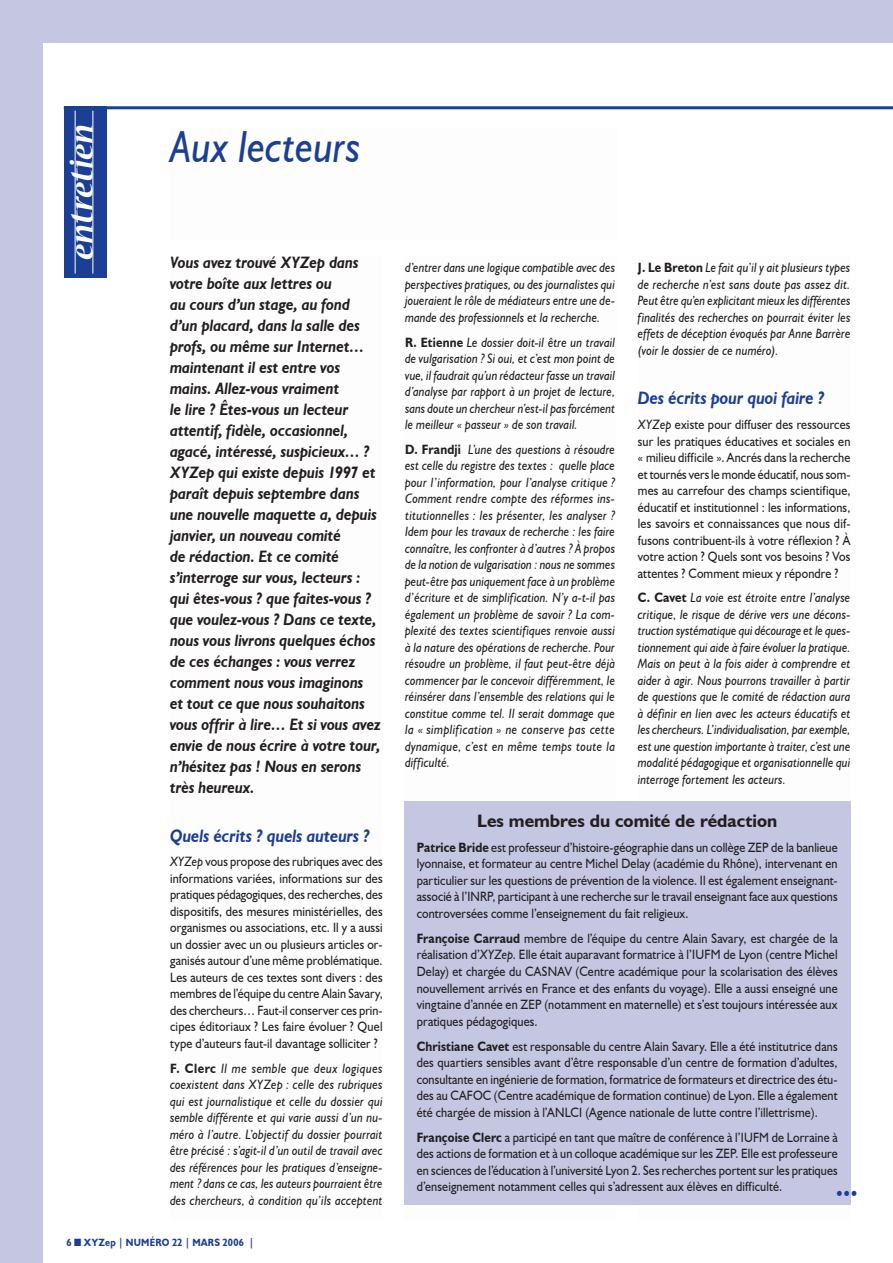
<style>
.page{position:relative;width:893px;height:1263px;background:#fff}
.page>*{position:absolute;margin:0;border:0;box-sizing:border-box;transform-origin:0 0}
.t1{font:italic 45px "Humanist 521 BT";color:#1b3f94;scale:.9 1}
.t2{font:italic 700 36px "Nueva Std";color:#fff}
.t3{font:700 30px "Humanist 521 BT";color:#1b3f94;scale:.9 1}
.t4{font:italic 700 18px "Humanist 521 BT";color:#1b3f94;scale:.9 1}
.t5{font:700 18px "Humanist 521 BT";color:#231f20}
.t6{font:italic 700 16.5px/21px "Humanist 521 BT";letter-spacing:.005em;color:#231f20;scale:.9 1}
.t7{font:13.5px/16.5px "Humanist 521 BT";letter-spacing:.01em;color:#231f20;text-align:justify;scale:.9 1}
.t8{font:italic 13.5px/16.5px "Humanist 521 BT";letter-spacing:.005em;color:#231f20;text-align:justify;scale:.9 1}
.t9{font:italic 13.5px/16.5px "Humanist 521 BT";letter-spacing:.005em;color:#231f20;text-align:justify;scale:.91 1}
.t10{font:700 10.5px "Humanist 521 BT";letter-spacing:.025em;color:#1b3f94;scale:.9 1}
.s1{font-style:italic}
.s2{font-weight:700;font-style:normal}
.s3{font-weight:700}
</style>
<div class="page">
<div style="left:0;top:0;width:893px;height:43px;background:#c5c6e1"></div>
<div style="left:0;top:0;width:43px;height:1263px;background:#c5c6e1"></div>
<div style="left:64px;top:106px;width:42px;height:172px;background:#1b3f94"></div>
<hr style="left:75px;top:111px;width:1px;height:163px;background:#fff">
<hr style="left:93px;top:111px;width:1px;height:163px;background:#fff">
<hr style="left:64px;top:106px;width:829px;height:3px;background:#1b3f94">
<div style="left:404px;top:800px;width:446px;height:404px;background:#c5c6e1"></div>
<h2 class="t2" style="left:65px;top:260px;width:137px;rotate:-90deg">entretien</h2>
<h1 class="t1" style="left:170px;top:119px;width:213px">Aux lecteurs</h1>
<p class="t6" style="left:170px;top:251px;width:236px">Vous avez trouvé XYZep dans votre boîte aux lettres ou<br>au cours d’un stage, au fond d’un placard, dans la salle des profs, ou même sur Internet… maintenant il est entre vos mains. Allez-vous vraiment<br>le lire ? Êtes-vous un lecteur attentif, fidèle, occasionnel, agacé, intéressé, suspicieux… ?<br>XYZep qui existe depuis 1997 et paraît depuis septembre dans une nouvelle maquette a, depuis janvier, un nouveau comité<br>de rédaction. Et ce comité s’interroge sur vous, lecteurs : qui êtes-vous ? que faites-vous ? que voulez-vous ? Dans ce texte, nous vous livrons quelques échos de ces échanges : vous verrez comment nous vous imaginons<br>et tout ce que nous souhaitons vous offrir à lire… Et si vous avez envie de nous écrire à votre tour, n’hésitez pas ! Nous en serons très heureux.</p>
<h3 class="t4" style="left:170px;top:824px;width:224px">Quels écrits ? quels auteurs ?</h3>
<p class="t7" style="left:170px;top:853px;width:238px"><span class="s1">XYZep</span> vous propose des rubriques avec des informations variées, informations sur des pratiques pédagogiques, des recherches, des dispositifs, des mesures ministérielles, des organismes ou associations, etc. Il y a aussi un dossier avec un ou plusieurs articles or&shy;ganisés autour d’une même problématique.<br>Les auteurs de ces textes sont divers : des membres de l’équipe du centre Alain Savary, des chercheurs… Faut-il conserver ces prin&shy;cipes éditoriaux ? Les faire évoluer ? Quel type d’auteurs faut-il davantage solliciter ?</p>
<p class="t9" style="left:170px;top:1059px;width:235px"><span class="s2">F. Clerc</span> Il me semble que deux logiques coexistent dans XYZep : celle des rubriques qui est journalistique et celle du dossier qui semble différente et qui varie aussi d’un nu&shy;méro à l’autre. L’objectif du dossier pourrait être précisé : s’agit-il d’un outil de travail avec des références pour les pratiques d’enseigne&shy;ment ? dans ce cas, les auteurs pourraient être des chercheurs, à condition qu’ils acceptent</p>
<p class="t10" style="left:66px;top:1236px;width:210px">6 ■ XYZep | NUMÉRO 22 | MARS 2006 |</p>
<p class="t8" style="left:405px;top:259px;width:235px">d’entrer dans une logique compatible avec des perspectives pratiques, ou des journalistes qui joueraient le rôle de médiateurs entre une de&shy;mande des professionnels et la recherche.</p>
<p class="t8" style="left:405px;top:333px;width:235px"><span class="s2">R. Etienne</span> Le dossier doit-il être un travail de vulgarisation ? Si oui, et c’est mon point de vue, il faudrait qu’un rédacteur fasse un travail d’analyse par rapport à un projet de lecture, sans doute un chercheur n’est-il pas forcément le meilleur « passeur » de son travail.</p>
<p class="t8" style="left:405px;top:441px;width:235px"><span class="s2">D. Frandji</span> L’une des questions à résoudre est celle du registre des textes : quelle place pour l’information, pour l’analyse critique ?<br>Comment rendre compte des réformes ins&shy;titutionnelles : les présenter, les analyser ?<br>Idem pour les travaux de recherche : les faire connaître, les confronter à d’autres ? À propos de la notion de vulgarisation : nous ne sommes peut-être pas uniquement face à un problème d’écriture et de simplification. N’y a-t-il pas également un problème de savoir ? La com&shy;plexité des textes scientifiques renvoie aussi à la nature des opérations de recherche. Pour résoudre un problème, il faut peut-être déjà commencer par le concevoir différemment, le réinsérer dans l’ensemble des relations qui le constitue comme tel. Il serait dommage que la « simplification » ne conserve pas cette dynamique, c’est en même temps toute la difficulté.</p>
<p class="t8" style="left:638px;top:259px;width:238px"><span class="s2">J. Le Breton</span> Le fait qu’il y ait plusieurs types de recherche n’est sans doute pas assez dit.<br>Peut être qu’en explicitant mieux les différentes finalités des recherches on pourrait éviter les effets de déception évoqués par Anne Barrère (voir le dossier de ce numéro).</p>
<h3 class="t4" style="left:638px;top:387px;width:209px">Des écrits pour quoi faire ?</h3>
<p class="t7" style="left:638px;top:416px;width:238px"><span class="s1">XYZep</span> existe pour diffuser des ressources sur les pratiques éducatives et sociales en « milieu difficile ». Ancrés dans la recherche et tournés vers le monde éducatif, nous som&shy;mes au carrefour des champs scientifique, éducatif et institutionnel : les informations, les savoirs et connaissances que nous dif&shy;fusons contribuent-ils à votre réflexion ? À votre action ? Quels sont vos besoins ? Vos attentes ? Comment mieux y répondre ?</p>
<p class="t8" style="left:638px;top:589px;width:238px"><span class="s2">C. Cavet</span> La voie est étroite entre l’analyse critique, le risque de dérive vers une décons&shy;truction systématique qui décourage et le ques&shy;tionnement qui aide à faire évoluer la pratique.<br>Mais on peut à la fois aider à comprendre et aider à agir. Nous pourrons travailler à partir de questions que le comité de rédaction aura à définir en lien avec les acteurs éducatifs et les chercheurs. L’individualisation, par exemple, est une question importante à traiter, c’est une modalité pédagogique et organisationnelle qui interroge fortement les acteurs.</p>
<h3 class="t5" style="left:477px;top:810px;width:302px">Les membres du comité de rédaction</h3>
<p class="t7" style="left:417px;top:839px;width:469px"><span class="s3">Patrice Bride</span> est professeur d’histoire-géographie dans un collège ZEP de la banlieue lyonnaise, et formateur au centre Michel Delay (académie du Rhône), intervenant en particulier sur les questions de prévention de la violence. Il est également enseignant&shy;associé à l’INRP, participant à une recherche sur le travail enseignant face aux questions controversées comme l’enseignement du fait religieux.</p>
<p class="t7" style="left:417px;top:930px;width:469px"><span class="s3">Françoise Carraud</span> membre de l’équipe du centre Alain Savary, est chargée de la réalisation d’<span class="s1">XYZep</span>. Elle était auparavant formatrice à l’IUFM de Lyon (centre Michel Delay) et chargée du CASNAV (Centre académique pour la scolarisation des élèves nouvellement arrivés en France et des enfants du voyage). Elle a aussi enseigné une vingtaine d’année en ZEP (notamment en maternelle) et s’est toujours intéressée aux pratiques pédagogiques.</p>
<p class="t7" style="left:417px;top:1037px;width:469px"><span class="s3">Christiane Cavet</span> est responsable du centre Alain Savary. Elle a été institutrice dans des quartiers sensibles avant d’être responsable d’un centre de formation d’adultes, consultante en ingénierie de formation, formatrice de formateurs et directrice des étu&shy;des au CAFOC (Centre académique de formation continue) de Lyon. Elle a également été chargée de mission à l’ANLCI (Agence nationale de lutte contre l’illettrisme).</p>
<p class="t7" style="left:417px;top:1128px;width:469px"><span class="s3">Françoise Clerc</span> a participé en tant que maître de conférence à l’IUFM de Lorraine à des actions de formation et à un colloque académique sur les ZEP. Elle est professeure en sciences de l’éducation à l’université Lyon 2. Ses recherches portent sur les pratiques d’enseignement notamment celles qui s’adressent aux élèves en difficulté.</p>
<h3 class="t3" style="left:836px;top:1167px;width:26px">...</h3>
</div>
